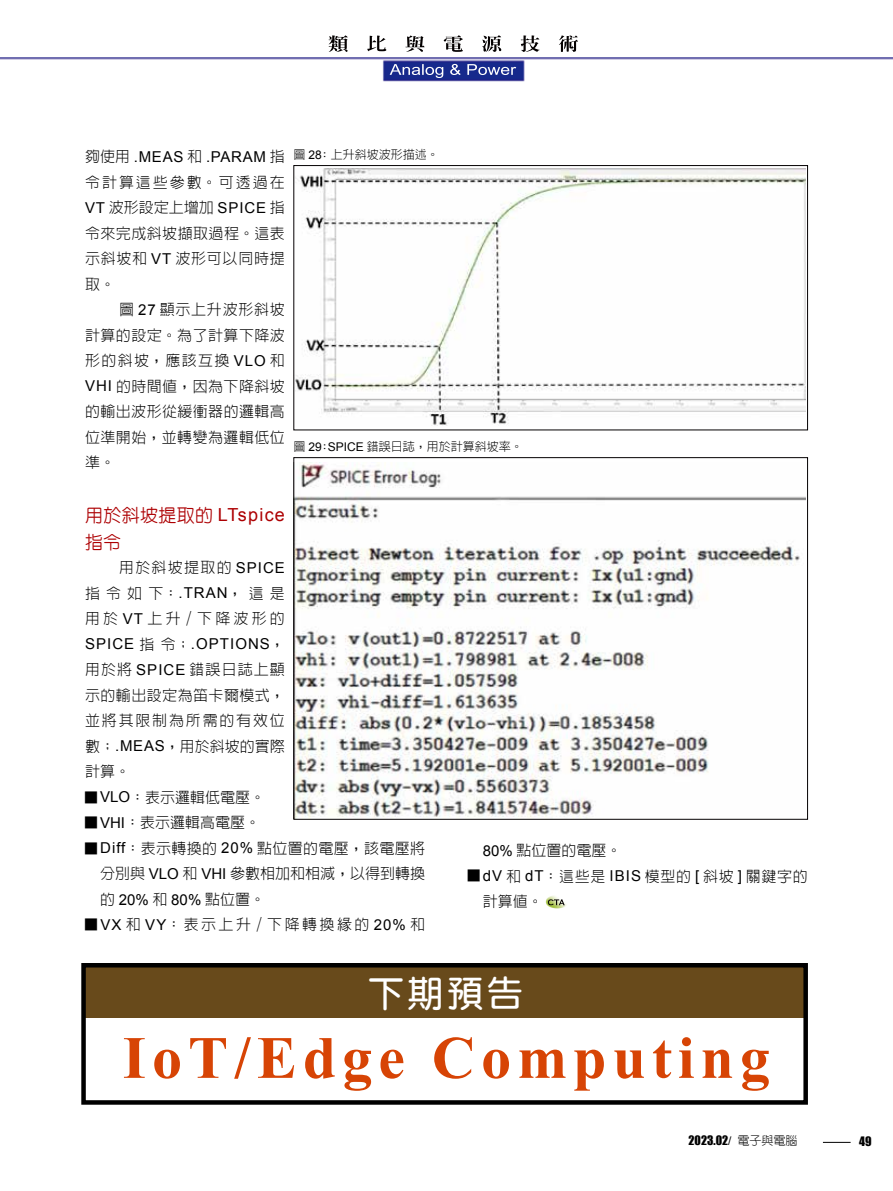
<style>
.page{position:relative;width:893px;height:1191px;background:#fff}
.page>*{position:absolute;margin:0;border:0;box-sizing:border-box;transform-origin:0 0}
.t1{font:700 60px "Times New Roman";letter-spacing:.1em;color:#d74405}
.t2{font:700 36px "Yen Round";color:#fff}
.t3{font:500 18px/27px "Yen Round";letter-spacing:.02em;color:#ad0003}
.t4{font:300 15px/25.5px "Lin Gothic";letter-spacing:.03em;color:#000;text-align:justify}
.t5{font:300 15px "Lin Gothic";color:#000}
.t6{font:300 15px "Lin Gothic";letter-spacing:.16em;color:#000}
.t7{font:15px "Arial";letter-spacing:.07em;color:#000}
.t8{font:15px "Arial";letter-spacing:.05em;color:#000}
.t9{font:300 15px "Lin Gothic";letter-spacing:.075em;color:#000}
.t10{font:300 15px "Lin Gothic";letter-spacing:.12em;color:#000}
.t11{font:300 12px "Lin Gothic";color:#000}
.t12{font:12px "Impact";color:#000}
.s1{font-family:"Arial";font-weight:400}
.s2{font-family:"Lin Gothic";font-weight:300}
.s3{font-size:12px}
.s4{font-family:"Arial"}
.s5{font-family:"New Gothic";font-weight:300}
</style>
<div class="page">
<img style="left:17px;top:35px;width:876px;height:47px">
<img style="left:390px;top:64px;width:126px;height:11px">
<img style="left:329px;top:35px;width:172px;height:17px">
<svg style="left:823px;top:1142px;width:28px;height:1px"></svg>
<img style="left:295px;top:168px;width:510px;height:258px">
<img style="left:295px;top:462px;width:510px;height:355px">
<div style="left:293px;top:165px;width:515px;height:265px;border:1px solid #040002"></div>
<img style="left:545px;top:896px;width:21px;height:13px">
<img style="left:548px;top:899px;width:17px;height:6px">
<div style="left:84px;top:965px;width:722px;height:52px;background:#684a1b"></div>
<div style="left:81px;top:963px;width:727px;height:141px;border:4px solid #000"></div>
<p class="t11" style="left:293px;top:149px;width:147px">圖 <span class="s1">28</span>: 上升斜坡波形描述。</p>
<p class="t8" style="left:85px;top:147px;width:201px"><span class="s2">夠使用</span> .MEAS <span class="s2">和</span> .PARAM <span class="s2">指</span></p>
<p class="t4" style="left:85px;top:169px;width:201px">令計算這些參數。可透過在<span class="s1">VT</span> 波形設定上增加 <span class="s1">SPICE</span> 指令來完成斜坡擷取過程。這表示斜坡和 <span class="s1">VT</span> 波形可以同時提取。</p>
<p class="t4" style="left:85px;top:297px;width:201px;text-indent:34px">圖 <span class="s1">27</span> 顯示上升波形斜坡計算的設定。為了計算下降波形的斜坡，應該互換 <span class="s1">VLO</span> 和<span class="s1">VHI</span> 的時間值，因為下降斜坡的輸出波形從緩衝器的邏輯高位準開始，並轉變為邏輯低位準。</p>
<p class="t3" style="left:85px;top:501px;width:201px">用於斜坡提取的 <span class="s1">LTspice</span>指令</p>
<p class="t4" style="left:85px;top:555px;width:201px;text-indent:34px">用於斜坡提取的 <span class="s1">SPICE</span>指令如下：<span class="s1">.TRAN</span>，這是用於<span class="s1">VT</span>上升/下降波形的</p>
<p class="t7" style="left:85px;top:634px;width:201px">SPICE <span class="s2">指令；</span>.OPTIONS<span class="s2">，</span></p>
<p class="t9" style="left:85px;top:662px;width:201px">用於將 <span class="s1">SPICE</span> 錯誤日誌上顯</p>
<p class="t4" style="left:85px;top:682px;width:201px">示的輸出設定為笛卡爾模式，</p>
<p class="t10" style="left:85px;top:713px;width:201px">並將其限制為所需的有效位</p>
<p class="t5" style="left:85px;top:738px;width:201px">數；<span class="s1">.MEAS</span>，用於斜坡的實際</p>
<p class="t4" style="left:85px;top:759px;width:46px">計算。</p>
<p class="t5" style="left:85px;top:789px;width:182px"><span class="s3">█</span> <span class="s1">VLO</span>：表示邏輯低電壓。</p>
<p class="t5" style="left:85px;top:815px;width:177px"><span class="s3">█</span> <span class="s1">VHI</span>：表示邏輯高電壓。</p>
<p class="t4" style="left:85px;top:835px;width:342px"><span class="s3">█</span> <span class="s1">Diff</span>：表示轉換的 <span class="s1">20%</span> 點位置的電壓，該電壓將</p>
<p class="t5" style="left:100px;top:866px;width:327px">分別與 <span class="s1">VLO</span> 和 <span class="s1">VHI</span> 參數相加和相減，以得到轉換</p>
<p class="t4" style="left:100px;top:886px;width:167px">的 <span class="s1">20%</span> 和 <span class="s1">80%</span> 點位置。</p>
<p class="t6" style="left:85px;top:917px;width:342px"><span class="s3">█</span> <span class="s1">VX</span> 和 <span class="s1">VY</span>：表示上升 /下降轉換緣的 <span class="s1">20%</span> 和</p>
<p class="t11" style="left:293px;top:440px;width:231px">圖 <span class="s1">29</span>:<span class="s1">SPICE</span> 錯誤日誌，用於計算斜坡率。</p>
<p class="t4" style="left:483px;top:837px;width:140px"><span class="s1">80%</span> 點位置的電壓。</p>
<p class="t4" style="left:468px;top:863px;width:342px"><span class="s3">█</span> <span class="s1">dV</span> 和 <span class="s1">dT</span>：這些是 <span class="s1">IBIS</span> 模型的 <span class="s1">[</span> 斜坡 <span class="s1">]</span> 關鍵字的</p>
<p class="t4" style="left:483px;top:888px;width:61px">計算值。</p>
<h2 class="t2" style="left:368px;top:975px;width:156px">下期預告</h2>
<h1 class="t1" style="left:123px;top:1016px;width:649px">IoT/Edge Computing</h1>
<p class="t12" style="left:689px;top:1131px;width:110px">2023.02<span class="s4">/</span> <span class="s5">電子與電腦</span></p>
<p class="t12" style="left:859px;top:1132px;width:14px">49</p>
</div>
